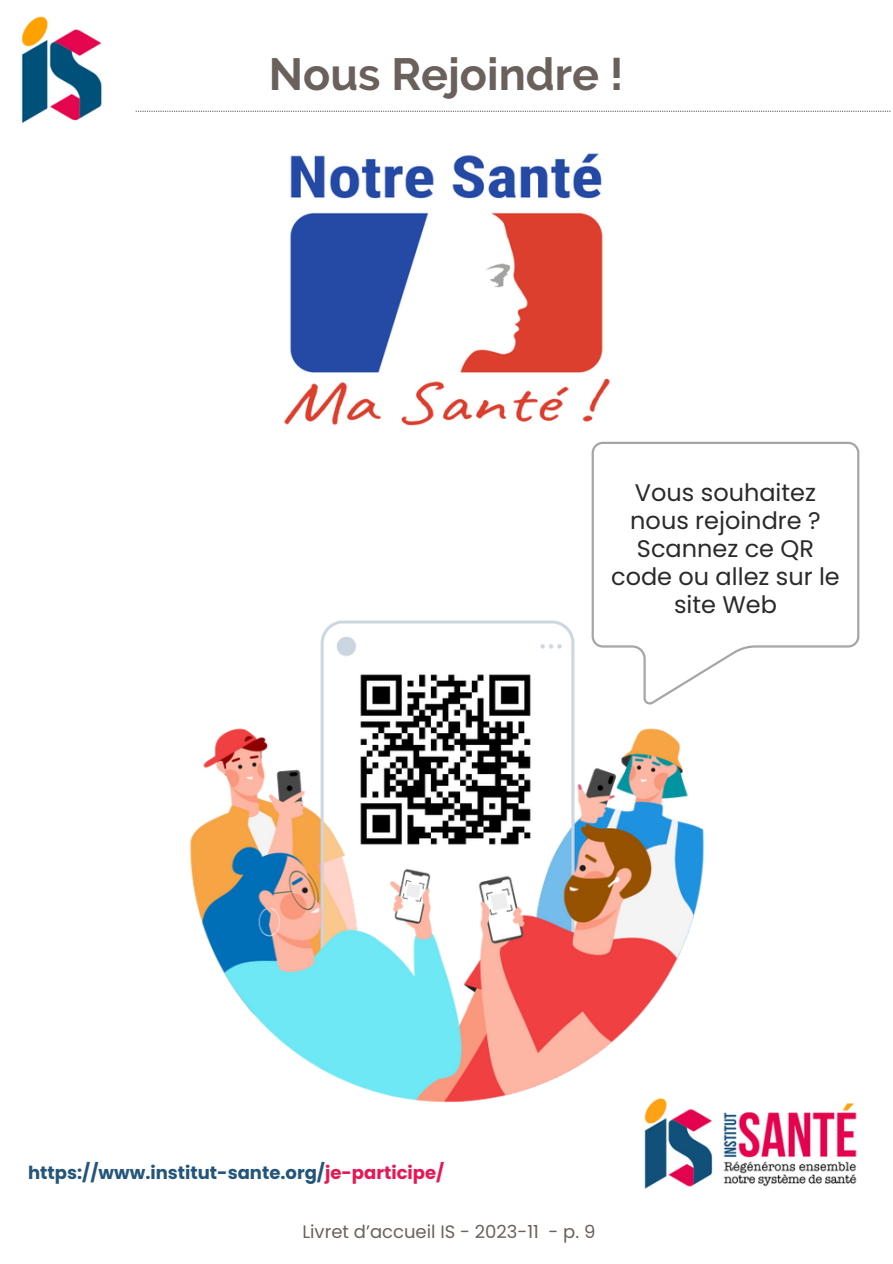
<style>
.page{position:relative;width:893px;height:1264px;background:#fff}
.page>*{position:absolute;margin:0;border:0;box-sizing:border-box;transform-origin:0 0}
.t1{font:700 45px "Raleway";color:#6a615c}
.t2{font:24px/28px "Poppins";color:#2b2929}
.t3{font:700 18px "Poppins";color:#23557b}
.t4{font:18px "Poppins";color:#6a615c}
.s1{color:#e51854}
</style>
<div class="page">
<img style="left:644px;top:1103px;width:213px;height:86px">
<img style="left:284px;top:153px;width:326px;height:273px">
<img style="left:21px;top:16px;width:81px;height:107px">
<svg style="left:136px;top:111px;width:755px;height:1px"></svg>
<svg style="left:591px;top:442px;width:268px;height:228px"></svg>
<img style="left:190px;top:611px;width:518px;height:499px">
<img style="left:355px;top:669px;width:182px;height:182px">
<p class="t1" style="left:269px;top:48px;width:356px">Nous Rejoindre !</p>
<p class="t2" style="left:630px;top:478px;width:192px">Vous souhaitez nous rejoindre ?</p>
<p class="t2" style="left:611px;top:535px;width:230px;text-align:center">Scannez ce QR code ou allez sur le site Web</p>
<p class="t3" style="left:28px;top:1159px;width:417px">https://www.institut-sante.org/<span class="s1">je-participe/</span></p>
<p class="t4" style="left:302px;top:1219px;width:294px">Livret d’accueil IS - 2023-11 - p. 9</p>
</div>
